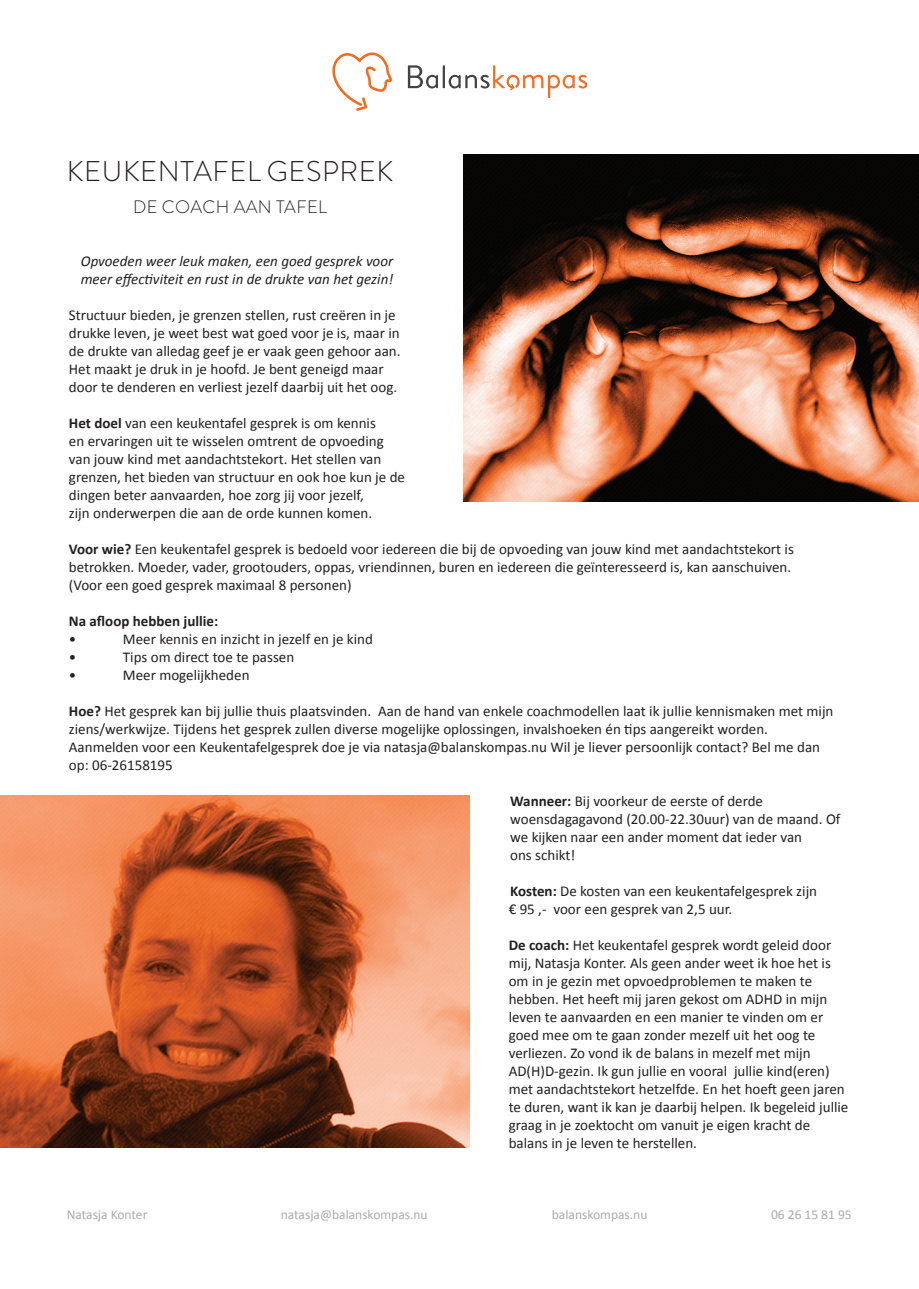
<style>
.page{position:relative;width:919px;height:1289px;background:#fff}
.page>*{position:absolute;margin:0;border:0;box-sizing:border-box;transform-origin:0 0}
.t1{font:300 28.5px "Brandon Grotesque";letter-spacing:.02em;color:#231f20}
.t2{font:300 18px "Brandon Grotesque";letter-spacing:.02em;color:#231f20}
.t3{font:15px/18px "Calibri";color:#231f20}
.t4{font:italic 15px/18px "Calibri";color:#231f20}
.t5{font:700 15px "Calibri";color:#231f20}
.t6{font:13.5px "Calibri";color:#a9aaaa}
.s1{font-weight:700}
</style>
<div class="page">
<svg style="left:408px;top:65px;width:30px;height:23px"></svg>
<hr style="left:442px;top:65px;width:3px;height:23px;background:#434343">
<svg style="left:448px;top:65px;width:138px;height:33px"></svg>
<svg style="left:332px;top:52px;width:60px;height:59px"></svg>
<img style="left:463px;top:155px;width:455px;height:347px">
<img style="left:0;top:795px;width:469px;height:352px">
<h1 class="t1" style="left:67px;top:152px;width:327px">KEUKENTAFEL GESPREK</h1>
<p class="t2" style="left:133px;top:194px;width:114px">DE COACH AAN</p>
<p class="t2" style="left:276px;top:194px;width:12px">TAFEL</p>
<p class="t4" style="left:81px;top:251px;width:314px">Opvoeden weer leuk maken, een goed gesprek voor meer effectiviteit en rust in de drukte van het gezin!</p>
<p class="t3" style="left:69px;top:306px;width:333px">Structuur bieden, je grenzen stellen, rust creëren in je drukke leven, je weet best wat goed voor je is, maar in de drukte van alledag geef je er vaak geen gehoor aan.<br>Het maakt je druk in je hoofd. Je bent geneigd maar door te denderen en verliest jezelf daarbij uit het oog.</p>
<p class="t3" style="left:69px;top:414px;width:337px"><span class="s1">Het doel</span> van een keukentafel gesprek is om kennis<br>en ervaringen uit te wisselen omtrent de opvoeding van jouw kind met aandachtstekort. Het stellen van grenzen, het bieden van structuur en ook hoe kun je de dingen beter aanvaarden, hoe zorg jij voor jezelf,<br>zijn onderwerpen die aan de orde kunnen komen.</p>
<p class="t3" style="left:69px;top:540px;width:726px"><span class="s1">Voor wie?</span> Een keukentafel gesprek is bedoeld voor iedereen die bij de opvoeding van jouw kind met aandachtstekort is betrokken. Moeder, vader, grootouders, oppas, vriendinnen, buren en iedereen die geïnteresseerd is, kan aanschuiven. (Voor een goed gesprek maximaal 8 personen)</p>
<p class="t5" style="left:69px;top:611px;width:151px">Na afloop hebben jullie:</p>
<p class="t3" style="left:69px;top:630px;width:9px">•</p>
<p class="t3" style="left:123px;top:630px;width:251px">Meer kennis en inzicht in jezelf en je kind</p>
<p class="t3" style="left:69px;top:648px;width:9px">•</p>
<p class="t3" style="left:123px;top:648px;width:173px">Tips om direct toe te passen</p>
<p class="t3" style="left:69px;top:666px;width:9px">•</p>
<p class="t3" style="left:123px;top:666px;width:128px">Meer mogelijkheden</p>
<p class="t3" style="left:69px;top:702px;width:766px"><span class="s1">Hoe?</span> Het gesprek kan bij jullie thuis plaatsvinden. Aan de hand van enkele coachmodellen laat ik jullie kennismaken met mijn ziens/werkwijze. Tijdens het gesprek zullen diverse mogelijke oplossingen, invalshoeken én tips aangereikt worden.<br>Aanmelden voor een Keukentafelgesprek doe je via natasja@balanskompas.nu Wil je liever persoonlijk contact? Bel me dan op: 06-26158195</p>
<p class="t3" style="left:510px;top:792px;width:332px"><span class="s1">Wanneer:</span> Bij voorkeur de eerste of derde woensdagagavond (20.00-22.30uur) van de maand. Of we kijken naar een ander moment dat ieder van<br>ons schikt!</p>
<p class="t3" style="left:508px;top:882px;width:310px"><span class="s1">Kosten:</span> De kosten van een keukentafelgesprek zijn € 95 ,- voor een gesprek van 2,5 uur.</p>
<p class="t3" style="left:508px;top:936px;width:341px"><span class="s1">De coach:</span> Het keukentafel gesprek wordt geleid door mij, Natasja Konter. Als geen ander weet ik hoe het is om in je gezin met opvoedproblemen te maken te hebben. Het heeft mij jaren gekost om ADHD in mijn leven te aanvaarden en een manier te vinden om er goed mee om te gaan zonder mezelf uit het oog te verliezen. Zo vond ik de balans in mezelf met mijn AD(H)D-gezin. Ik gun jullie en vooral jullie kind(eren) met aandachtstekort hetzelfde. En het hoeft geen jaren te duren, want ik kan je daarbij helpen. Ik begeleid jullie graag in je zoektocht om vanuit je eigen kracht de balans in je leven te herstellen.</p>
<p class="t6" style="left:67px;top:1206px;width:82px">Natasja Konter</p>
<p class="t6" style="left:281px;top:1206px;width:148px">natasja@balanskompas.nu</p>
<p class="t6" style="left:552px;top:1206px;width:97px">balanskompas.nu</p>
<p class="t6" style="left:771px;top:1206px;width:82px">06 26 15 81 95</p>
</div>
